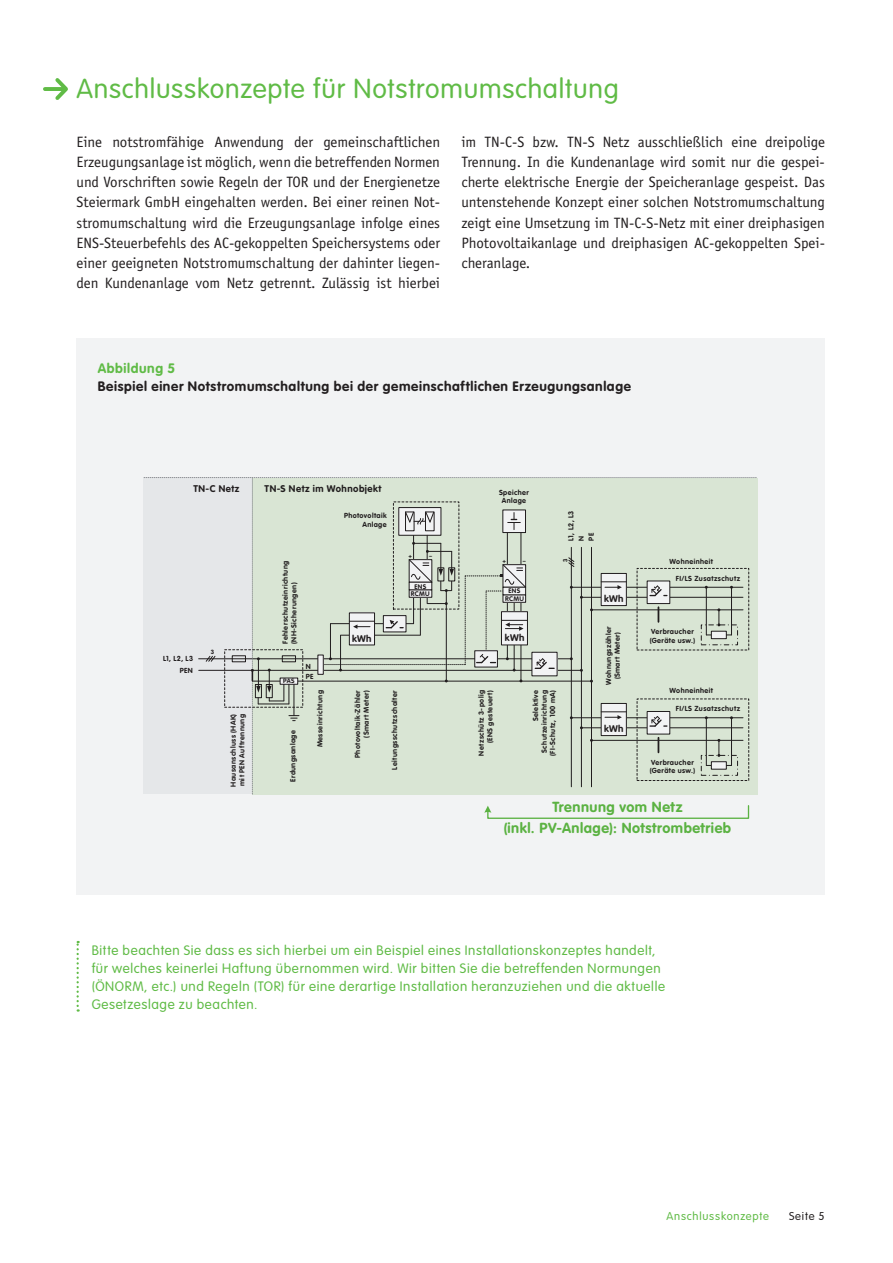
<style>
.page{position:relative;width:893px;height:1263px;background:#fff}
.page>*{position:absolute;margin:0;border:0;box-sizing:border-box;transform-origin:0 0}
.t1{font:300 27px "VAG Rounded";letter-spacing:.03em;color:#60bb46}
.t2{font:15px/20.2px "Officina Sans Std";color:#231f20;text-align:justify}
.t3{font:700 14.4px/21.6px "VAG Rounded Std";letter-spacing:.035em;color:#60bb46;text-align:center}
.t4{font:300 13.5px/18px "VAG Rounded";letter-spacing:.045em;color:#60bb46}
.t5{font:700 13.5px "VAG Rounded Std";letter-spacing:.045em;color:#231f20}
.t6{font:700 13.5px "VAG Rounded Std";letter-spacing:.045em;color:#60bb46}
.t7{font:300 11.25px "VAG Rounded Std";letter-spacing:.065em;color:#60bb46}
.t8{font:300 11.25px "VAG Rounded Std";letter-spacing:.075em;color:#231f20}
.t9{font:700 9.6px "VAG Rounded Std";letter-spacing:.045em;color:#231f20}
.t10{font:700 7.2px/8.7px "VAG Rounded Std";letter-spacing:.055em;color:#231f20}
.t11{font:700 6.6px/7.4px "VAG Rounded Std";letter-spacing:.05em;color:#231f20;text-align:center}
.t12{font:700 6.3px "VAG Rounded Std";color:#231f20}
.t13{font:700 6px "VAG Rounded Std";color:#231f20}
</style>
<div class="page">
<div style="left:77px;top:338px;width:748px;height:556px;background:#f2f3f4"></div>
<hr style="left:45px;top:87px;width:17px;height:4px;background:#60bb46">
<svg style="left:55px;top:78px;width:13px;height:22px"></svg>
<svg style="left:484px;top:805px;width:266px;height:14px"></svg>
<svg style="left:144px;top:477px;width:613px;height:317px"></svg>
<svg style="left:77px;top:941px;width:2px;height:70px"></svg>
<h1 class="t1" style="left:77px;top:73px;width:544px">Anschlusskonzepte für Notstromumschaltung</h1>
<p class="t2" style="left:461px;top:132px;width:365px">im TN-C-S bzw. TN-S Netz ausschließlich eine dreipolige Trennung. In die Kundenanlage wird somit nur die gespei&shy;cherte elektrische Energie der Speicheranlage gespeist. Das untenstehende Konzept einer solchen Notstromumschaltung zeigt eine Umsetzung im TN-C-S-Netz mit einer dreiphasigen Photovoltaikanlage und dreiphasigen AC-gekoppelten Spei&shy;cheranlage.</p>
<p class="t2" style="left:77px;top:132px;width:365px">Eine notstromfähige Anwendung der gemeinschaftlichen Erzeugungsanlage ist möglich, wenn die betreffenden Normen und Vorschriften sowie Regeln der TOR und der Energienetze Steiermark GmbH eingehalten werden. Bei einer reinen Not&shy;stromumschaltung wird die Erzeugungsanlage infolge eines ENS-Steuerbefehls des AC-gekoppelten Speichersystems oder einer geeigneten Notstromumschaltung der dahinter liegen&shy;den Kundenanlage vom Netz getrennt. Zulässig ist hierbei</p>
<p class="t6" style="left:98px;top:360px;width:79px">Abbildung 5</p>
<p class="t5" style="left:98px;top:378px;width:535px">Beispiel einer Notstromumschaltung bei der gemeinschaftlichen Erzeugungsanlage</p>
<p class="t9" style="left:193px;top:483px;width:48px">TN-C Netz</p>
<p class="t9" style="left:265px;top:483px;width:118px">TN-S Netz im Wohnobjekt</p>
<p class="t10" style="left:344px;top:511px;width:44px;text-align:right">Photovoltaik<br>Anlage</p>
<p class="t10" style="left:281px;top:644px;width:85px;rotate:-90deg">Fehlerschutzeinrichtung (NH-Sicherungen)</p>
<p class="t9" style="left:352px;top:633px;width:21px">kWh</p>
<p class="t13" style="left:211px;top:649px;width:5px">3</p>
<p class="t10" style="left:163px;top:654px;width:32px">L1, L2, L3</p>
<p class="t10" style="left:180px;top:666px;width:15px">PEN</p>
<p class="t10" style="left:306px;top:661px;width:9px;line-height:10.5px">N<br>PE</p>
<p class="t12" style="left:283px;top:677px;width:13px">PAS</p>
<p class="t13" style="left:409px;top:552px;width:5px">+</p>
<p class="t13" style="left:429px;top:553px;width:4px">–</p>
<p class="t10" style="left:499px;top:488px;width:31px;text-align:center">Speicher<br>Anlage</p>
<p class="t13" style="left:502px;top:557px;width:5px">+</p>
<p class="t13" style="left:523px;top:557px;width:4px">–</p>
<p class="t11" style="left:411px;top:583px;width:20px">ENS<br>RCMU</p>
<p class="t11" style="left:505px;top:588px;width:20px">ENS<br>RCMU</p>
<p class="t9" style="left:505px;top:632px;width:21px">kWh</p>
<p class="t10" style="left:566px;top:541px;width:32px;line-height:10.2px;rotate:-90deg">L1, L2, L3<br>N<br>PE</p>
<p class="t13" style="left:562px;top:562px;width:5px;rotate:-90deg">3</p>
<p class="t10" style="left:229px;top:787px;width:74px;rotate:-90deg">Hausanschluss (HAK) mit PEN Auftrennung</p>
<p class="t10" style="left:289px;top:782px;width:53px;rotate:-90deg">Erdungsanlage</p>
<p class="t10" style="left:316px;top:747px;width:59px;rotate:-90deg">Messeinrichtung</p>
<p class="t10" style="left:353px;top:758px;width:69px;text-align:right;rotate:-90deg">Photovoltaik-Zähler (Smart Meter)</p>
<p class="t10" style="left:390px;top:770px;width:81px;rotate:-90deg">Leitungsschutzschalter</p>
<p class="t10" style="left:477px;top:756px;width:67px;text-align:right;rotate:-90deg">Netzschütz 3-polig (ENS gesteuert)</p>
<p class="t10" style="left:531px;top:756px;width:67px;text-align:right;rotate:-90deg">Selektive<br>Schutzeinrichtung (FI-Schutz, 100 mA)</p>
<p class="t9" style="left:604px;top:593px;width:21px">kWh</p>
<p class="t10" style="left:605px;top:685px;width:60px;text-align:center;rotate:-90deg">Wohnungszähler (Smart Meter)</p>
<p class="t9" style="left:604px;top:723px;width:21px">kWh</p>
<p class="t10" style="left:669px;top:557px;width:45px">Wohneinheit</p>
<p class="t10" style="left:676px;top:574px;width:66px">FI/LS Zusatzschutz</p>
<p class="t10" style="left:650px;top:627px;width:47px">Verbraucher (Geräte usw.)</p>
<p class="t10" style="left:669px;top:687px;width:45px">Wohneinheit</p>
<p class="t10" style="left:676px;top:704px;width:66px">FI/LS Zusatzschutz</p>
<p class="t10" style="left:650px;top:758px;width:47px">Verbraucher (Geräte usw.)</p>
<p class="t3" style="left:504px;top:796px;width:229px">Trennung vom Netz<br>(inkl. PV-Anlage): Notstrombetrieb</p>
<p class="t4" style="left:92px;top:941px;width:575px">Bitte beachten Sie dass es sich hierbei um ein Beispiel eines Installationskonzeptes handelt, für welches keinerlei Haftung übernommen wird. Wir bitten Sie die betreffenden Normungen (ÖNORM, etc.) und Regeln (TOR) für eine derartige Installation heranzuziehen und die aktuelle Gesetzeslage zu beachten.</p>
<p class="t7" style="left:667px;top:1210px;width:104px">Anschlusskonzepte</p>
<p class="t8" style="left:789px;top:1210px;width:37px">Seite 5</p>
</div>
